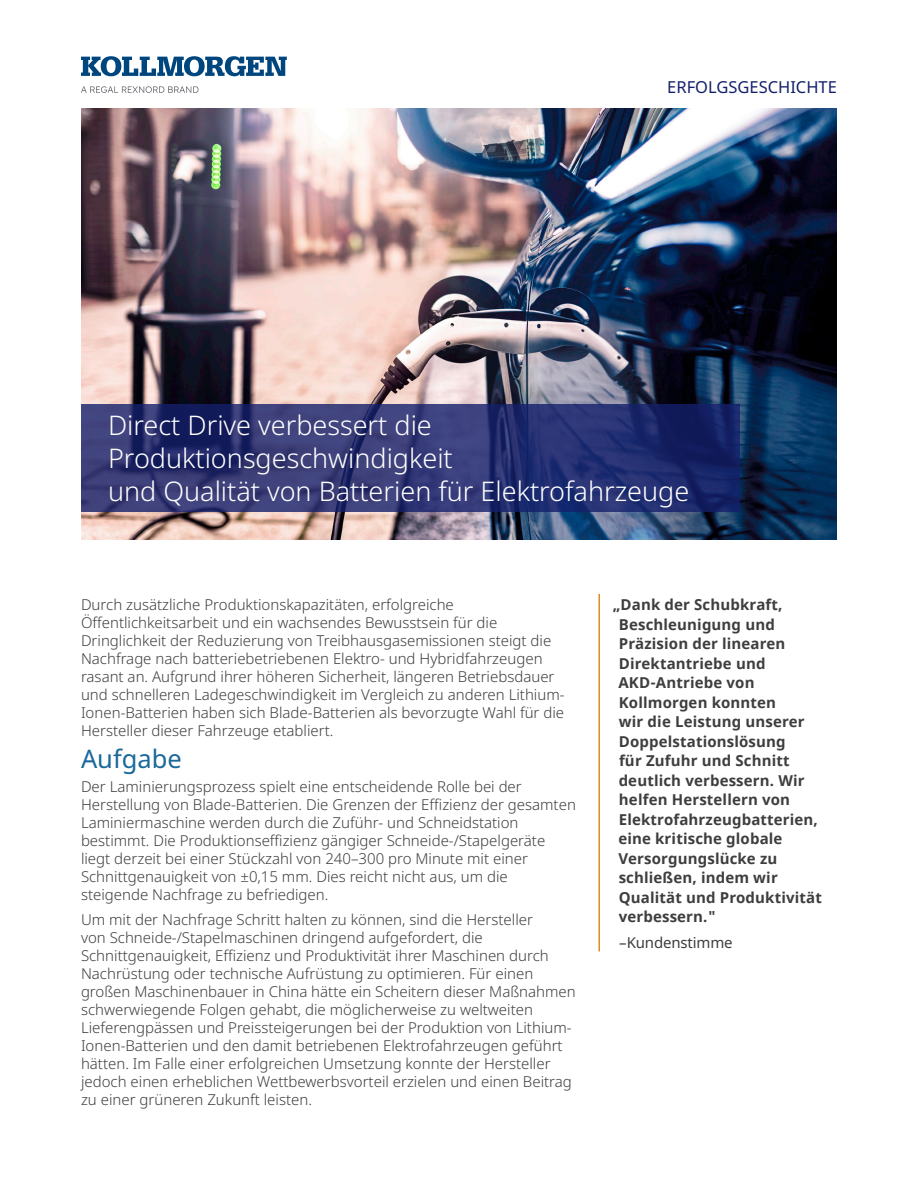
<style>
.page{position:relative;width:918px;height:1188px;background:#fff}
.page>*{position:absolute;margin:0;border:0;box-sizing:border-box;transform-origin:0 0}
.Header_title{font:300 27px/33px "Noto Sans";color:#fff}
.Title{font:25.5px "Noto Sans";color:#1a6899}
.t1{font:16.5px "Noto Sans";color:#14206c}
.Body{font:300 15px/18px "Noto Sans";color:#3e3e3f}
.Bold{font:700 15px/19.5px "Noto Sans";letter-spacing:.01em;color:#3e3e3f}
.t2{font:15px "Noto Sans";letter-spacing:-.01em;color:#3e3e3f}
</style>
<div class="page">
<img style="left:81px;top:108px;width:756px;height:432px">
<svg style="left:81px;top:404px;width:659px;height:108px;background:#2b3371"></svg>
<hr style="left:598px;top:594px;width:2px;height:357px;background:#de8b20">
<svg style="left:81px;top:86px;width:118px;height:7px"></svg>
<svg style="left:81px;top:56px;width:206px;height:20px"></svg>
<p class="t1" style="left:667px;top:77px;width:171px">ERFOLGSGESCHICHTE</p>
<p class="Header_title" style="left:108px;top:409px;width:583px">Direct Drive verbessert die<br>Produktionsgeschwindigkeit<br>und Qualität von Batterien für Elektrofahrzeuge</p>
<p class="Body" style="left:81px;top:596px;width:485px">Durch zusätzliche Produktionskapazitäten, erfolgreiche Öffentlichkeitsarbeit und ein wachsendes Bewusstsein für die Dringlichkeit der Reduzierung von Treibhausgasemissionen steigt die Nachfrage nach batteriebetriebenen Elektro- und Hybridfahrzeugen rasant an. Aufgrund ihrer höheren Sicherheit, längeren Betriebsdauer und schnelleren Ladegeschwindigkeit im Vergleich zu anderen Lithium-Ionen-Batterien haben sich Blade-Batterien als bevorzugte Wahl für die Hersteller dieser Fahrzeuge etabliert.</p>
<p class="Title" style="left:81px;top:744px;width:102px">Aufgabe</p>
<p class="Body" style="left:81px;top:778px;width:496px">Der Laminierungsprozess spielt eine entscheidende Rolle bei der Herstellung von Blade-Batterien. Die Grenzen der Effizienz der gesamten Laminiermaschine werden durch die Zuführ- und Schneidstation bestimmt. Die Produktionseffizienz gängiger Schneide-/Stapelgeräte liegt derzeit bei einer Stückzahl von 240–300 pro Minute mit einer Schnittgenauigkeit von ±0,15 mm. Dies reicht nicht aus, um die steigende Nachfrage zu befriedigen.</p>
<p class="Body" style="left:81px;top:911px;width:496px">Um mit der Nachfrage Schritt halten zu können, sind die Hersteller<br>von Schneide-/Stapelmaschinen dringend aufgefordert, die Schnittgenauigkeit, Effizienz und Produktivität ihrer Maschinen durch Nachrüstung oder technische Aufrüstung zu optimieren. Für einen großen Maschinenbauer in China hätte ein Scheitern dieser Maßnahmen schwerwiegende Folgen gehabt, die möglicherweise zu weltweiten Lieferengpässen und Preissteigerungen bei der Produktion von Lithium-Ionen-Batterien und den damit betriebenen Elektrofahrzeugen geführt hätten. Im Falle einer erfolgreichen Umsetzung konnte der Hersteller jedoch einen erheblichen Wettbewerbsvorteil erzielen und einen Beitrag zu einer grüneren Zukunft leisten.</p>
<p class="Bold" style="left:618px;top:595px;width:205px;text-indent:-6px">„Dank der Schubkraft,<br>Beschleunigung und<br>Präzision der linearen<br>Direktantriebe und<br>AKD-Antriebe von<br>Kollmorgen konnten<br>wir die Leistung unserer<br>Doppelstationslösung<br>für Zufuhr und Schnitt deutlich verbessern. Wir helfen Herstellern von<br>Elektrofahrzeugbatterien, eine kritische globale<br>Versorgungslücke zu schließen, indem wir<br>Qualität und Produktivität verbessern."</p>
<p class="t2" style="left:619px;top:934px;width:115px">–Kundenstimme</p>
</div>
